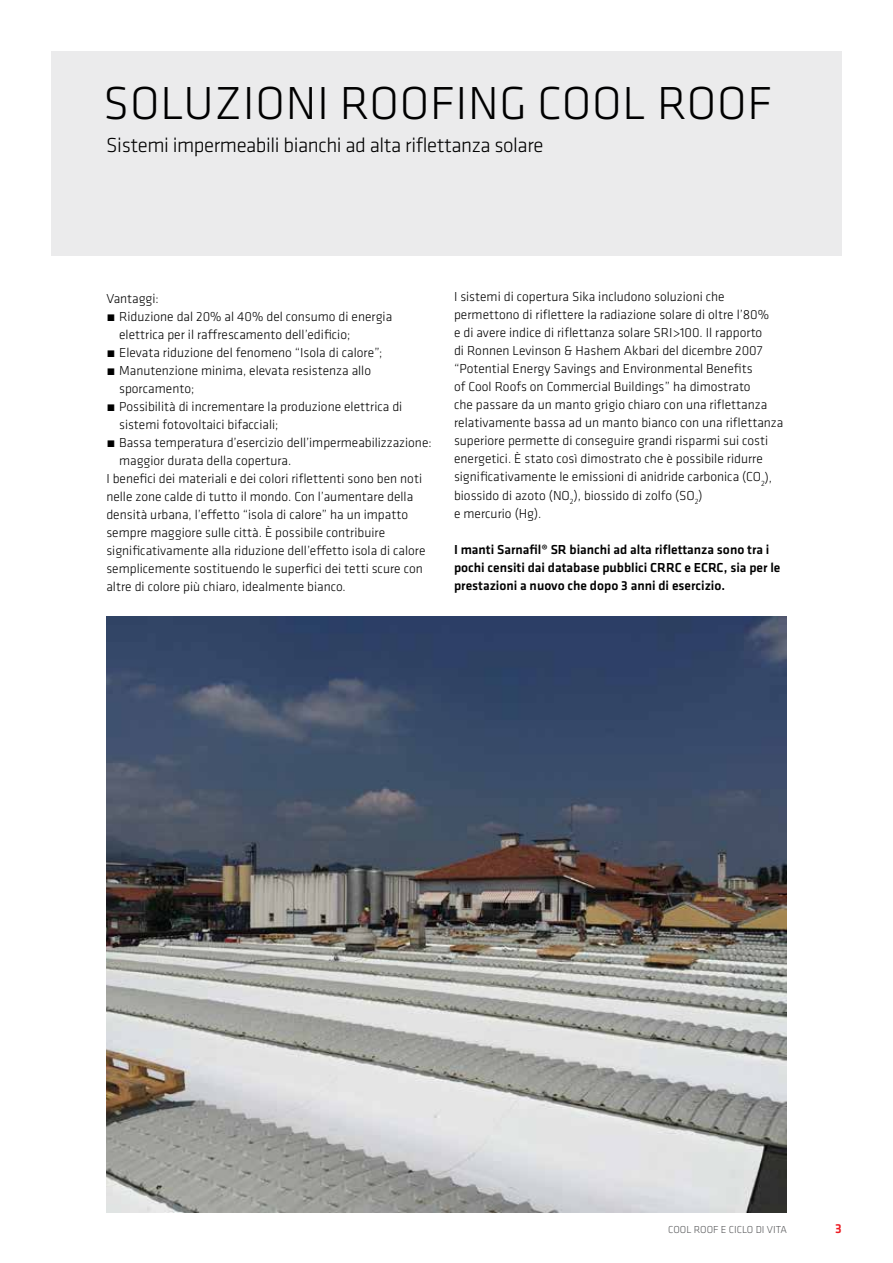
<style>
.page{position:relative;width:893px;height:1263px;background:#fff}
.page>*{position:absolute;margin:0;border:0;box-sizing:border-box;transform-origin:0 0}
.t1{font:300 48px "Klavika";letter-spacing:.015em;color:#000}
.t2{font:300 21px "Klavika";letter-spacing:-.02em;color:#000}
.t3{font:300 13.5px/18px "Klavika";color:#000}
.t4{font:500 13.5px/18px "Klavika";color:#000}
.t5{font:500 13.5px "Klavika";color:#ed1d24}
.t6{font:300 10.5px "Klavika";color:#58595b}
</style>
<div class="page">
<img style="left:106px;top:617px;width:681px;height:595px">
<div style="left:51px;top:51px;width:791px;height:204px;background:#e6e7e8"></div>
<h1 class="t1" style="left:103px;top:74px;width:670px">SOLUZIONI ROOFING COOL ROOF</h1>
<h2 class="t2" style="left:106px;top:132px;width:439px">Sistemi impermeabili bianchi ad alta riflettanza solare</h2>
<p class="t3" style="left:106px;top:289px;width:54px">Vantaggi:</p>
<p class="t3" style="left:106px;top:307px;width:287px">́ Riduzione dal 20% al 40% del consumo di energia</p>
<p class="t3" style="left:119px;top:325px;width:233px">elettrica per il raffrescamento dell’edificio;</p>
<p class="t3" style="left:106px;top:343px;width:277px">́ Elevata riduzione del fenomeno “Isola di calore”;</p>
<p class="t3" style="left:106px;top:361px;width:266px">́ Manutenzione minima, elevata resistenza allo</p>
<p class="t3" style="left:119px;top:379px;width:77px">sporcamento;</p>
<p class="t3" style="left:106px;top:397px;width:297px">́ Possibilità di incrementare la produzione elettrica di</p>
<p class="t3" style="left:119px;top:415px;width:161px">sistemi fotovoltaici bifacciali;</p>
<p class="t3" style="left:106px;top:433px;width:327px">́ Bassa temperatura d’esercizio dell’impermeabilizzazione:</p>
<p class="t3" style="left:119px;top:451px;width:174px">maggior durata della copertura.</p>
<p class="t3" style="left:106px;top:469px;width:317px">I benefici dei materiali e dei colori riflettenti sono ben noti</p>
<p class="t3" style="left:106px;top:487px;width:308px">nelle zone calde di tutto il mondo. Con l’aumentare della</p>
<p class="t3" style="left:106px;top:505px;width:303px">densità urbana, l’effetto “isola di calore” ha un impatto</p>
<p class="t3" style="left:106px;top:523px;width:280px">sempre maggiore sulle città. È possibile contribuire</p>
<p class="t3" style="left:106px;top:541px;width:321px">significativamente alla riduzione dell’effetto isola di calore</p>
<p class="t3" style="left:106px;top:559px;width:318px">semplicemente sostituendo le superfici dei tetti scure con</p>
<p class="t3" style="left:106px;top:577px;width:241px">altre di colore più chiaro, idealmente bianco.</p>
<p class="t3" style="left:454px;top:288px;width:331px">I sistemi di copertura Sika includono soluzioni che permettono di riflettere la radiazione solare di oltre l’80%<br>e di avere indice di riflettanza solare SRI&gt;100. Il rapporto<br>di Ronnen Levinson &amp; Hashem Akbari del dicembre 2007 “Potential Energy Savings and Environmental Benefits<br>of Cool Roofs on Commercial Buildings” ha dimostrato<br>che passare da un manto grigio chiaro con una riflettanza relativamente bassa ad un manto bianco con una riflettanza superiore permette di conseguire grandi risparmi sui costi energetici. È stato così dimostrato che è possibile ridurre significativamente le emissioni di anidride carbonica (CO<sub>2</sub>), biossido di azoto (NO<sub>2</sub>), biossido di zolfo (SO<sub>2</sub>)<br>e mercurio (Hg).</p>
<p class="t4" style="left:454px;top:540px;width:328px">I manti Sarnafil® SR bianchi ad alta riflettanza sono tra i pochi censiti dai database pubblici CRRC e ECRC, sia per le prestazioni a nuovo che dopo 3 anni di esercizio.</p>
<p class="t6" style="left:668px;top:1223px;width:120px">COOL ROOF E CICLO DI VITA</p>
<p class="t5" style="left:835px;top:1219px;width:8px">3</p>
</div>
